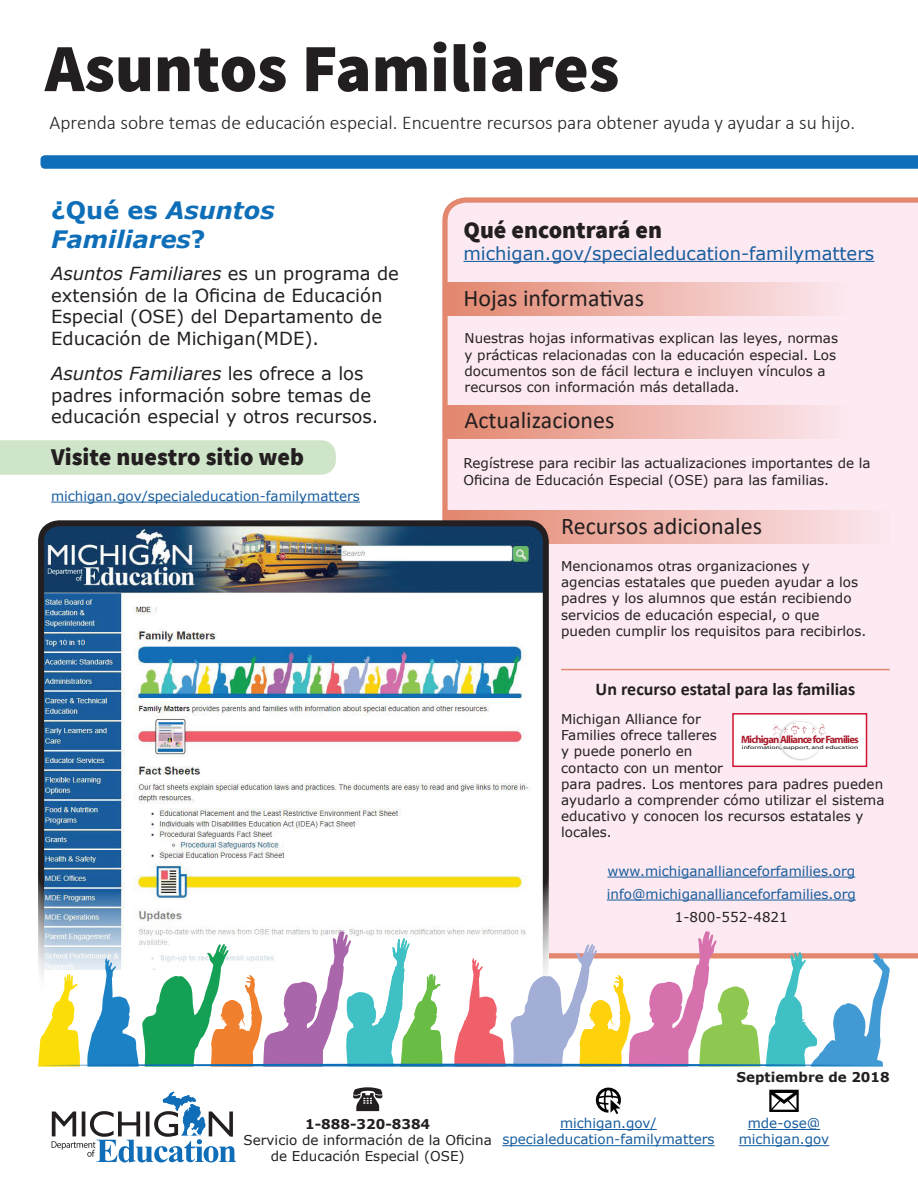
<style>
.page{position:relative;width:918px;height:1188px;background:#fff}
.page>*{position:absolute;margin:0;border:0;box-sizing:border-box;transform-origin:0 0}
.t1{font:900 67.5px "Source Sans Pro";color:#231f20}
.t2{font:24px "Calibri";color:#231f20}
.H2b{font:900 24px "Source Sans Pro";color:#231f20}
.H2a{font:italic 700 24px/28.8px "Verdana";color:#0e6eb8}
.Subhead{font:300 19.5px "Calibri";color:#231f20}
.t3{font:18px/21.6px "Verdana";color:#231f20}
.t4{font:18px "Verdana";color:#175d9e}
.t5{font:700 18px "Calibri";color:#231f20}
.Alliance{font:13.5px/16.2px "Verdana";color:#231f20}
.Link1{font:13.5px/16.2px "Verdana";color:#175d9e;text-align:center}
.t6{font:700 13.5px "Verdana";color:#231f20}
.t7{font:700 10.65px "Myriad";letter-spacing:-.075em;color:#aa1d2d}
.t8{font:5.1px "Myriad";letter-spacing:.01em;color:#050504;scale:1.5 1}
.s1{font-style:normal}
.s2{font-style:italic}
</style>
<div class="page">
<div style="left:442px;top:197px;width:476px;height:762px;background:#fce9f1"></div>
<div style="left:445px;top:283px;width:402px;height:33px;background:linear-gradient(to right,#e2866d,#fbe7ef)"></div>
<div style="left:446px;top:405px;width:402px;height:34px;background:linear-gradient(to right,#e2866d,#fbe7ef)"></div>
<div style="left:446px;top:510px;width:444px;height:34px;background:linear-gradient(to right,#e2866d,#fbe7ef)"></div>
<img style="left:45px;top:523px;width:501px;height:408px">
<div style="left:38px;top:520px;width:511px;height:567px;border:6px solid #231f20;border-radius:18px"></div>
<svg style="left:40px;top:155px;width:878px;height:14px;background:#1673ba"></svg>
<div style="left:0;top:440px;width:336px;height:35px;background:#cfe5c9"></div>
<svg style="left:38px;top:931px;width:852px;height:136px"></svg>
<svg style="left:353px;top:1087px;width:29px;height:24px"></svg>
<svg style="left:596px;top:1088px;width:25px;height:26px"></svg>
<svg style="left:769px;top:1090px;width:30px;height:22px"></svg>
<div style="left:733px;top:714px;width:134px;height:52px;background:#fff"></div>
<svg style="left:773px;top:720px;width:53px;height:41px"></svg>
<div style="left:732px;top:713px;width:135px;height:54px;border:2px solid #d11530"></div>
<hr style="left:561px;top:669px;width:329px;height:1px;background:#e3876e">
<svg style="left:52px;top:1092px;width:184px;height:70px"></svg>
<hr style="left:51px;top:502px;width:309px;height:1px;background:#175d9e">
<hr style="left:464px;top:261px;width:410px;height:1px;background:#175d9e">
<hr style="left:607px;top:877px;width:248px;height:1px;background:#175d9e">
<hr style="left:607px;top:900px;width:249px;height:1px;background:#175d9e">
<hr style="left:560px;top:1129px;width:97px;height:1px;background:#175d9e">
<hr style="left:502px;top:1145px;width:213px;height:1px;background:#175d9e">
<hr style="left:748px;top:1129px;width:72px;height:1px;background:#175d9e">
<hr style="left:739px;top:1145px;width:90px;height:1px;background:#175d9e">
<h1 class="t1" style="left:45px;top:25px;width:576px">Asuntos Familiares</h1>
<p class="Subhead" style="left:50px;top:111px;width:807px">Aprenda sobre temas de educación especial. Encuentre recursos para obtener ayuda y ayudar a su hijo.</p>
<h2 class="H2a" style="left:51px;top:195px;width:225px"><span class="s1">¿Qué es</span> Asuntos<br>Familiares<span class="s1">?</span></h2>
<p class="t3" style="left:51px;top:263px;width:349px"><span class="s2">Asuntos Familiares</span> es un programa de extensión de la Oficina de Educación Especial (OSE) del Departamento de Educación de Michigan(MDE).</p>
<p class="t3" style="left:51px;top:362px;width:329px"><span class="s2">Asuntos Familiares</span> les ofrece a los padres información sobre temas de educación especial y otros recursos.</p>
<h2 class="H2b" style="left:51px;top:442px;width:254px">Visite nuestro sitio web</h2>
<p class="Link1" style="left:51px;top:488px;width:310px">michigan.gov/specialeducation-familymatters</p>
<h2 class="H2b" style="left:464px;top:215px;width:200px">Qué encontrará en</h2>
<p class="t4" style="left:464px;top:241px;width:412px">michigan.gov/specialeducation-familymatters</p>
<h3 class="t2" style="left:464px;top:281px;width:182px">Hojas informativas</h3>
<p class="Alliance" style="left:465px;top:330px;width:375px">Nuestras hojas informativas explican las leyes, normas y prácticas relacionadas con la educación especial. Los documentos son de fácil lectura e incluyen vínculos a recursos con información más detallada.</p>
<h3 class="t2" style="left:465px;top:404px;width:152px">Actualizaciones</h3>
<p class="Alliance" style="left:464px;top:455px;width:409px">Regístrese para recibir las actualizaciones importantes de la<br>Oficina de Educación Especial (OSE) para las familias.</p>
<h3 class="t2" style="left:561px;top:509px;width:202px">Recursos adicionales</h3>
<p class="Alliance" style="left:561px;top:558px;width:307px">Mencionamos otras organizaciones y agencias estatales que pueden ayudar a los padres y los alumnos que están recibiendo servicios de educación especial, o que pueden cumplir los requisitos para recibirlos.</p>
<h4 class="t5" style="left:596px;top:677px;width:261px">Un recurso estatal para las familias</h4>
<p class="Alliance" style="left:561px;top:711px;width:325px">Michigan Alliance for<br>Families ofrece talleres<br>y puede ponerlo en<br>contacto con un mentor<br>para padres. Los mentores para padres pueden ayudarlo a comprender cómo utilizar el sistema educativo y conocen los recursos estatales y locales.</p>
<p class="Link1" style="left:607px;top:863px;width:249px">www.michiganallianceforfamilies.org</p>
<p class="Link1" style="left:607px;top:886px;width:250px">info@michiganallianceforfamilies.org</p>
<p class="Alliance" style="left:675px;top:909px;width:114px">1-800-552-4821</p>
<p class="t7" style="left:741px;top:734px;width:119px">Michigan Alliance for Families</p>
<p class="t8" style="left:742px;top:744px;width:79px">information, support, and education</p>
<p class="t6" style="left:737px;top:1068px;width:155px">Septiembre de 2018</p>
<p class="t6" style="left:305px;top:1114px;width:127px">1-888-320-8384</p>
<p class="Alliance" style="left:244px;top:1132px;width:250px;text-align:center">Servicio de información de la Oficina de Educación Especial (OSE)</p>
<p class="Link1" style="left:502px;top:1115px;width:214px">michigan.gov/ specialeducation-familymatters</p>
<p class="Link1" style="left:739px;top:1115px;width:92px">mde-ose@ michigan.gov</p>
</div>
